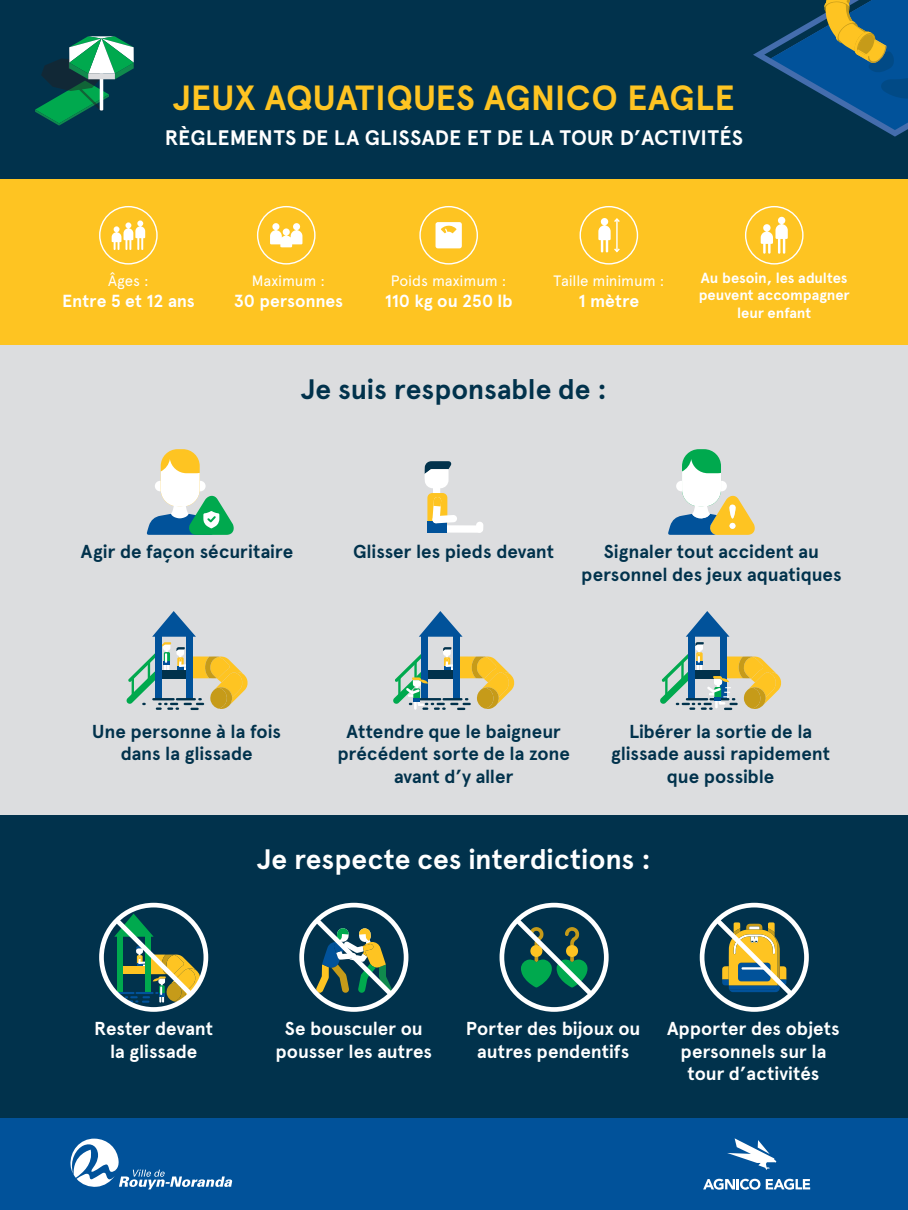
<style>
.page{position:relative;width:908px;height:1210px;background:#fff}
.page>*{position:absolute;margin:0;border:0;box-sizing:border-box;transform-origin:0 0}
.t1{font:700 35px "Apercu";letter-spacing:.005em;color:#fec422}
.t2{font:700 28.1px "Apercu";color:#fff}
.t3{font:700 28.1px "Apercu";letter-spacing:-.005em;color:#01324c}
.t4{font:700 21px "Apercu";letter-spacing:.01em;color:#fff}
.t5{font:700 18.76px/22.5px "Apercu";letter-spacing:-.005em;color:#01324c;text-align:center}
.t6{font:700 18.76px/22.5px "Apercu";letter-spacing:-.005em;color:#fff;text-align:center}
.t7{font:700 17.5px "Apercu";letter-spacing:-.005em;color:#fff}
.t8{font:15.05px "Apercu";letter-spacing:-.01em;color:#fff}
.t9{font:700 14.7px/17.6px "Apercu";letter-spacing:-.005em;color:#fff;text-align:center}
</style>
<div class="page">
<div style="left:0;top:179px;width:907px;height:166px;background:#fec422"></div>
<div style="left:0;top:345px;width:907px;height:470px;background:#dcdddf"></div>
<div style="left:0;top:815px;width:907px;height:303px;background:#01324c"></div>
<div style="left:0;top:1118px;width:907px;height:92px;background:#01529a"></div>
<svg style="left:70px;top:1138px;width:162px;height:51px"></svg>
<svg style="left:703px;top:1178px;width:106px;height:11px"></svg>
<svg style="left:727px;top:1138px;width:49px;height:32px"></svg>
<div style="left:161px;top:449px;width:39px;height:57px;background:#fec422;border-radius:17px"></div>
<svg style="left:146px;top:459px;width:88px;height:76px"></svg>
<div style="left:299px;top:902px;width:109px;height:109px;border:5px solid #fff;border-radius:50%"></div>
<svg style="left:310px;top:913px;width:87px;height:87px"></svg>
<div style="left:499px;top:902px;width:109px;height:109px;border:5px solid #fff;border-radius:50%"></div>
<svg style="left:510px;top:913px;width:87px;height:87px"></svg>
<div style="left:699px;top:902px;width:109px;height:109px;border:5px solid #fff;border-radius:50%"></div>
<svg style="left:710px;top:913px;width:87px;height:87px"></svg>
<div style="left:681px;top:449px;width:39px;height:57px;background:#00a94e;border-radius:17px"></div>
<svg style="left:668px;top:459px;width:87px;height:76px"></svg>
<div style="left:688px;top:635px;width:6px;height:64px;background:#01529a"></div>
<div style="left:720px;top:635px;width:6px;height:64px;background:#01529a"></div>
<svg style="left:686px;top:611px;width:43px;height:25px"></svg>
<svg style="left:660px;top:642px;width:121px;height:68px"></svg>
<div style="left:433px;top:481px;width:7px;height:25px;background:#fff;border-radius:4px"></div>
<div style="left:427px;top:493px;width:20px;height:34px;background:#fec422;border-radius:5px"></div>
<svg style="left:424px;top:461px;width:28px;height:27px"></svg>
<div style="left:427px;top:521px;width:20px;height:12px;background:#01529a"></div>
<svg style="left:432px;top:497px;width:51px;height:36px"></svg>
<svg style="left:419px;top:611px;width:43px;height:25px"></svg>
<div style="left:421px;top:635px;width:6px;height:64px;background:#01529a"></div>
<div style="left:453px;top:635px;width:6px;height:64px;background:#01529a"></div>
<svg style="left:393px;top:647px;width:121px;height:63px"></svg>
<svg style="left:153px;top:611px;width:43px;height:25px"></svg>
<svg style="left:126px;top:642px;width:122px;height:68px"></svg>
<div style="left:155px;top:635px;width:6px;height:64px;background:#01529a"></div>
<div style="left:187px;top:635px;width:6px;height:64px;background:#01529a"></div>
<hr style="left:152px;top:698px;width:23px;height:2px;background:#01324c">
<hr style="left:176px;top:698px;width:20px;height:2px;background:#01324c">
<div style="left:99px;top:902px;width:109px;height:109px;border:5px solid #fff;border-radius:50%"></div>
<svg style="left:110px;top:913px;width:90px;height:89px"></svg>
<svg style="left:112px;top:220px;width:33px;height:30px"></svg>
<svg style="left:435px;top:222px;width:26px;height:26px"></svg>
<svg style="left:598px;top:218px;width:22px;height:35px"></svg>
<svg style="left:270px;top:223px;width:32px;height:25px"></svg>
<div style="left:99px;top:206px;width:59px;height:58px;border:1px solid #fff;border-radius:50%"></div>
<div style="left:257px;top:206px;width:58px;height:58px;border:1px solid #fff;border-radius:50%"></div>
<div style="left:419px;top:206px;width:59px;height:58px;border:1px solid #fff;border-radius:50%"></div>
<div style="left:579px;top:206px;width:59px;height:58px;border:1px solid #fff;border-radius:50%"></div>
<svg style="left:760px;top:217px;width:27px;height:37px"></svg>
<div style="left:744px;top:206px;width:59px;height:58px;border:1px solid #fff;border-radius:50%"></div>
<div style="left:0;top:0;width:907px;height:179px;background:#01324c"></div>
<svg style="left:753px;top:0;width:154px;height:137px"></svg>
<svg style="left:35px;top:36px;width:99px;height:90px"></svg>
<p class="t1" style="left:173px;top:77px;width:562px">JEUX AQUATIQUES AGNICO EAGLE</p>
<p class="t4" style="left:165px;top:125px;width:579px">RÈGLEMENTS DE LA GLISSADE ET DE LA TOUR D’ACTIVITÉS</p>
<p class="t8" style="left:108px;top:271px;width:42px">Âges :</p>
<p class="t7" style="left:62px;top:290px;width:134px">Entre 5 et 12 ans</p>
<p class="t8" style="left:252px;top:271px;width:75px">Maximum :</p>
<p class="t7" style="left:234px;top:290px;width:111px">30 personnes</p>
<p class="t8" style="left:391px;top:271px;width:117px">Poids maximum :</p>
<p class="t7" style="left:384px;top:290px;width:129px">110 kg ou 250 lb</p>
<p class="t8" style="left:553px;top:271px;width:112px">Taille minimum :</p>
<p class="t7" style="left:578px;top:290px;width:62px">1 mètre</p>
<p class="t3" style="left:301px;top:372px;width:307px">Je suis responsable de :</p>
<p class="t9" style="left:698px;top:269px;width:153px">Au besoin, les adultes peuvent accompagner leur enfant</p>
<p class="t5" style="left:81px;top:540px;width:214px">Agir de façon sécuritaire</p>
<p class="t5" style="left:353px;top:540px;width:203px">Glisser les pieds devant</p>
<p class="t5" style="left:581px;top:540px;width:262px">Signaler tout accident au personnel des jeux aquatiques</p>
<p class="t5" style="left:92px;top:720px;width:190px">Une personne à la fois</p>
<p class="t5" style="left:121px;top:742px;width:133px">dans la glissade</p>
<p class="t5" style="left:337px;top:720px;width:234px">Attendre que le baigneur précédent sorte de la zone avant d’y aller</p>
<p class="t5" style="left:611px;top:720px;width:220px">Libérer la sortie de la glissade aussi rapidement que possible</p>
<p class="t2" style="left:257px;top:842px;width:395px">Je respecte ces interdictions :</p>
<p class="t6" style="left:94px;top:1017px;width:120px">Rester devant</p>
<p class="t6" style="left:110px;top:1039px;width:89px">la glissade</p>
<p class="t6" style="left:275px;top:1017px;width:158px">Se bousculer ou pousser les autres</p>
<p class="t6" style="left:466px;top:1017px;width:176px">Porter des bijoux ou autres pendentifs</p>
<p class="t6" style="left:667px;top:1017px;width:174px">Apporter des objets personnels sur la tour d’activités</p>
</div>
